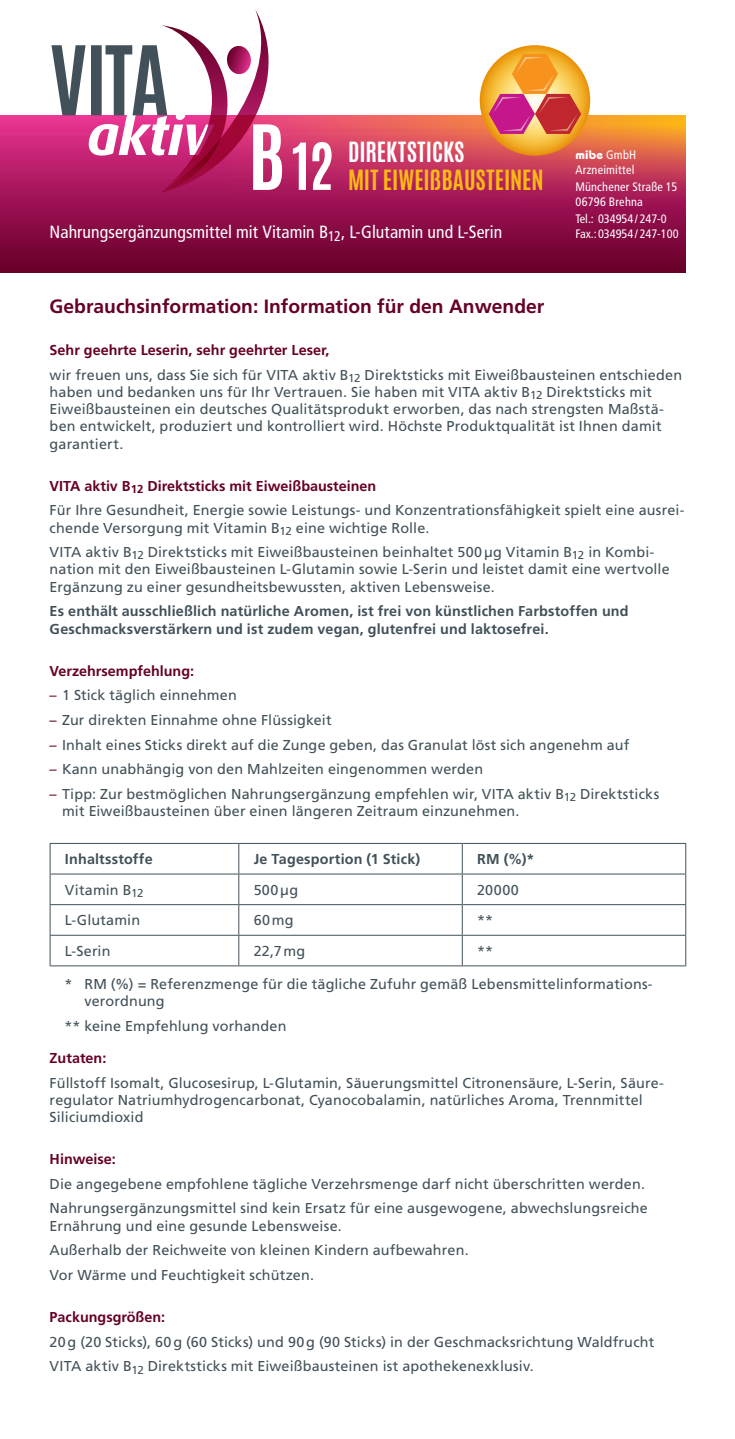
<style>
.page{position:relative;width:735px;height:1439px;background:#fff}
.page>*{position:absolute;margin:0;border:0;box-sizing:border-box;transform-origin:0 0}
.t1{font:700 55.12px "Antonio";color:#fff}
.t2{font:700 23.28px/27.5px "Antonio";color:#fcb814}
.t3{font:700 19.25px "Frutiger LT Std";color:#660027}
.t4{font:condensed 17.68px "Frutiger LT Std";letter-spacing:.005em;color:#fff}
.Aufzählung2{font:14.35px/17.2px "Frutiger LT Std";letter-spacing:.01em;color:#425159}
.t5{font:700 14.35px/17.2px "Frutiger LT Std";letter-spacing:.015em;color:#425159}
.Überschrift{font:700 14.35px "Frutiger LT Std";color:#660027}
.Anmerkung{font:14.35px/17.2px "Frutiger LT Std";letter-spacing:.01em;color:#425159}
.t6{font:condensed 12.25px/14.7px "Frutiger LT Std";letter-spacing:.015em;color:#fff}
.s1{font-size:76.3px}
.s2{color:#fff}
.s3{font-family:"Bauhaus Std";font-weight:700;font-stretch:normal}
.s4{color:#660027}
</style>
<div class="page">
<div style="left:0;top:115px;width:685px;height:158px;background:linear-gradient(to bottom,#e93291,#640026)"></div>
<svg style="left:203px;top:115px;width:482px;height:100px;background:#c23957"></svg>
<svg style="left:51px;top:10px;width:219px;height:183px"></svg>
<hr style="left:50px;top:843px;width:189px;height:1px;background:#425159">
<svg style="left:50px;top:844px;width:1px;height:29px"></svg>
<hr style="left:239px;top:843px;width:223px;height:1px;background:#425159">
<svg style="left:238px;top:844px;width:1px;height:29px"></svg>
<hr style="left:462px;top:843px;width:223px;height:1px;background:#425159">
<svg style="left:461px;top:844px;width:1px;height:29px"></svg>
<svg style="left:685px;top:844px;width:1px;height:29px"></svg>
<hr style="left:50px;top:873px;width:189px;height:1px;background:#425159">
<hr style="left:50px;top:874px;width:1px;height:30px;background:#425159">
<hr style="left:239px;top:873px;width:223px;height:1px;background:#425159">
<hr style="left:238px;top:874px;width:1px;height:30px;background:#425159">
<hr style="left:462px;top:873px;width:223px;height:1px;background:#425159">
<hr style="left:461px;top:874px;width:1px;height:30px;background:#425159">
<hr style="left:685px;top:874px;width:1px;height:30px;background:#425159">
<hr style="left:50px;top:904px;width:189px;height:1px;background:#425159">
<hr style="left:50px;top:905px;width:1px;height:30px;background:#425159">
<hr style="left:239px;top:904px;width:223px;height:1px;background:#425159">
<hr style="left:238px;top:905px;width:1px;height:30px;background:#425159">
<hr style="left:462px;top:904px;width:223px;height:1px;background:#425159">
<hr style="left:461px;top:905px;width:1px;height:30px;background:#425159">
<hr style="left:685px;top:905px;width:1px;height:30px;background:#425159">
<hr style="left:50px;top:935px;width:189px;height:1px;background:#425159">
<hr style="left:50px;top:935px;width:1px;height:30px;background:#425159">
<hr style="left:239px;top:935px;width:223px;height:1px;background:#425159">
<hr style="left:238px;top:935px;width:1px;height:30px;background:#425159">
<hr style="left:462px;top:935px;width:223px;height:1px;background:#425159">
<hr style="left:461px;top:935px;width:1px;height:30px;background:#425159">
<hr style="left:685px;top:935px;width:1px;height:30px;background:#425159">
<hr style="left:50px;top:965px;width:189px;height:1px;background:#425159">
<hr style="left:239px;top:965px;width:223px;height:1px;background:#425159">
<hr style="left:462px;top:965px;width:223px;height:1px;background:#425159">
<svg style="left:479px;top:45px;width:111px;height:111px;background:#eea729"></svg>
<svg style="left:488px;top:54px;width:93px;height:80px;background:#e38153"></svg>
<p class="t1" style="left:248px;top:125px;width:88px"><span class="s1">B</span>12</p>
<p class="t2" style="left:348px;top:139px;width:197px"><span class="s2">DIREKTSTICKS<br></span>MIT EIWEIßBAUSTEINEN</p>
<p class="t4" style="left:50px;top:222px;width:454px">Nahrungsergänzungsmittel mit Vitamin B<sub>12</sub>, L-Glutamin und L-Serin</p>
<p class="t6" style="left:575px;top:148px;width:62px"><span class="s3">mibe</span> GmbH<br>Arzneimittel</p>
<p class="t6" style="left:575px;top:180px;width:103px">Münchener Straße 15<br>06796 Brehna</p>
<p class="t6" style="left:575px;top:212px;width:105px">Tel.: 034954 / 247-0<br>Fax.:034954 / 247-100</p>
<p class="t3" style="left:50px;top:295px;width:496px">Gebrauchsinformation: Information für den Anwender</p>
<p class="Überschrift" style="left:50px;top:342px;width:281px">Sehr geehrte Leserin, sehr geehrter Leser,</p>
<p class="Aufzählung2" style="left:50px;top:366px;width:633px">wir freuen uns, dass Sie sich für VITA aktiv B<sub>12</sub> Direktsticks mit Eiweißbausteinen entschieden haben und bedanken uns für Ihr Vertrauen. Sie haben mit VITA aktiv B<sub>12</sub> Direktsticks mit Eiweißbausteinen ein deutsches Qualitätsprodukt erworben, das nach strengsten Maßstä&shy;ben entwickelt, produziert und kontrolliert wird. Höchste Produktqualität ist Ihnen damit garantiert.</p>
<p class="Überschrift" style="left:50px;top:477px;width:328px">VITA aktiv B<sub>12</sub> Direktsticks mit Eiweißbausteinen</p>
<p class="Aufzählung2" style="left:50px;top:502px;width:636px">Für Ihre Gesundheit, Energie sowie Leistungs- und Konzentrationsfähigkeit spielt eine ausrei&shy;chende Versorgung mit Vitamin B<sub>12</sub> eine wichtige Rolle.</p>
<p class="Aufzählung2" style="left:50px;top:544px;width:621px">VITA aktiv B<sub>12</sub> Direktsticks mit Eiweißbausteinen beinhaltet 500µg Vitamin B<sub>12</sub> in Kombi&shy;nation mit den Eiweißbausteinen L-Glutamin sowie L-Serin und leistet damit eine wertvolle<br>Ergänzung zu einer gesundheitsbewussten, aktiven Lebensweise.</p>
<p class="t5" style="left:50px;top:603px;width:580px">Es enthält ausschließlich natürliche Aromen, ist frei von künstlichen Farbstoffen und<br>Geschmacksverstärkern und ist zudem vegan, glutenfrei und laktosefrei.</p>
<p class="Überschrift" style="left:50px;top:662px;width:146px">Verzehrsempfehlung:</p>
<p class="Aufzählung2" style="left:50px;top:687px;width:189px"><span class="s4">–</span> 1 Stick täglich einnehmen</p>
<p class="Aufzählung2" style="left:50px;top:711px;width:283px"><span class="s4">–</span> Zur direkten Einnahme ohne Flüssigkeit</p>
<p class="Aufzählung2" style="left:50px;top:736px;width:581px"><span class="s4">–</span> Inhalt eines Sticks direkt auf die Zunge geben, das Granulat löst sich angenehm auf</p>
<p class="Aufzählung2" style="left:50px;top:761px;width:435px"><span class="s4">–</span> Kann unabhängig von den Mahlzeiten eingenommen werden</p>
<p class="Aufzählung2" style="left:62px;top:785px;width:598px;text-indent:-12px"><span class="s4">–</span> Tipp: Zur bestmöglichen Nahrungsergänzung empfehlen wir, VITA aktiv B<sub>12</sub> Direktsticks mit Eiweißbausteinen über einen längeren Zeitraum einzunehmen.</p>
<p class="t5" style="left:65px;top:850px;width:89px">Inhaltsstoffe</p>
<p class="t5" style="left:253px;top:850px;width:168px">Je Tagesportion (1 Stick)</p>
<p class="t5" style="left:477px;top:850px;width:59px">RM (%)*</p>
<p class="Aufzählung2" style="left:65px;top:881px;width:80px">Vitamin B<sub>12</sub></p>
<p class="Aufzählung2" style="left:253px;top:881px;width:46px">500µg</p>
<p class="Aufzählung2" style="left:477px;top:881px;width:43px">20000</p>
<p class="Aufzählung2" style="left:65px;top:912px;width:77px">L-Glutamin</p>
<p class="Aufzählung2" style="left:253px;top:912px;width:41px">60mg</p>
<p class="Aufzählung2" style="left:477px;top:912px;width:17px">**</p>
<p class="Aufzählung2" style="left:65px;top:942px;width:47px">L-Serin</p>
<p class="Aufzählung2" style="left:253px;top:942px;width:53px">22,7mg</p>
<p class="Aufzählung2" style="left:477px;top:942px;width:17px">**</p>
<p class="Anmerkung" style="left:84px;top:975px;width:568px;text-indent:-20px">* RM (%) = Referenzmenge für die tägliche Zufuhr gemäß Lebensmittelinformations&shy;verordnung</p>
<p class="Anmerkung" style="left:64px;top:1017px;width:223px">** keine Empfehlung vorhanden</p>
<p class="Überschrift" style="left:50px;top:1049px;width:58px">Zutaten:</p>
<p class="Aufzählung2" style="left:50px;top:1074px;width:614px">Füllstoff Isomalt, Glucosesirup, L-Glutamin, Säuerungsmittel Citronensäure, L-Serin, Säure&shy;regulator Natriumhydrogencarbonat, Cyanocobalamin, natürliches Aroma, Trennmittel<br>Siliciumdioxid</p>
<p class="Überschrift" style="left:50px;top:1150px;width:68px">Hinweise:</p>
<p class="Aufzählung2" style="left:50px;top:1175px;width:596px">Die angegebene empfohlene tägliche Verzehrsmenge darf nicht überschritten werden.</p>
<p class="Aufzählung2" style="left:50px;top:1200px;width:599px">Nahrungsergänzungsmittel sind kein Ersatz für eine ausgewogene, abwechslungsreiche<br>Ernährung und eine gesunde Lebensweise.</p>
<p class="Aufzählung2" style="left:50px;top:1241px;width:420px">Außerhalb der Reichweite von kleinen Kindern aufbewahren.</p>
<p class="Aufzählung2" style="left:50px;top:1266px;width:266px">Vor Wärme und Feuchtigkeit schützen.</p>
<p class="Überschrift" style="left:50px;top:1308px;width:117px">Packungsgrößen:</p>
<p class="Aufzählung2" style="left:50px;top:1333px;width:606px">20g (20 Sticks), 60g (60 Sticks) und 90g (90 Sticks) in der Geschmacksrichtung Waldfrucht</p>
<p class="Aufzählung2" style="left:50px;top:1357px;width:485px">VITA aktiv B<sub>12</sub> Direktsticks mit Eiweißbausteinen ist apothekenexklusiv.</p>
</div>
